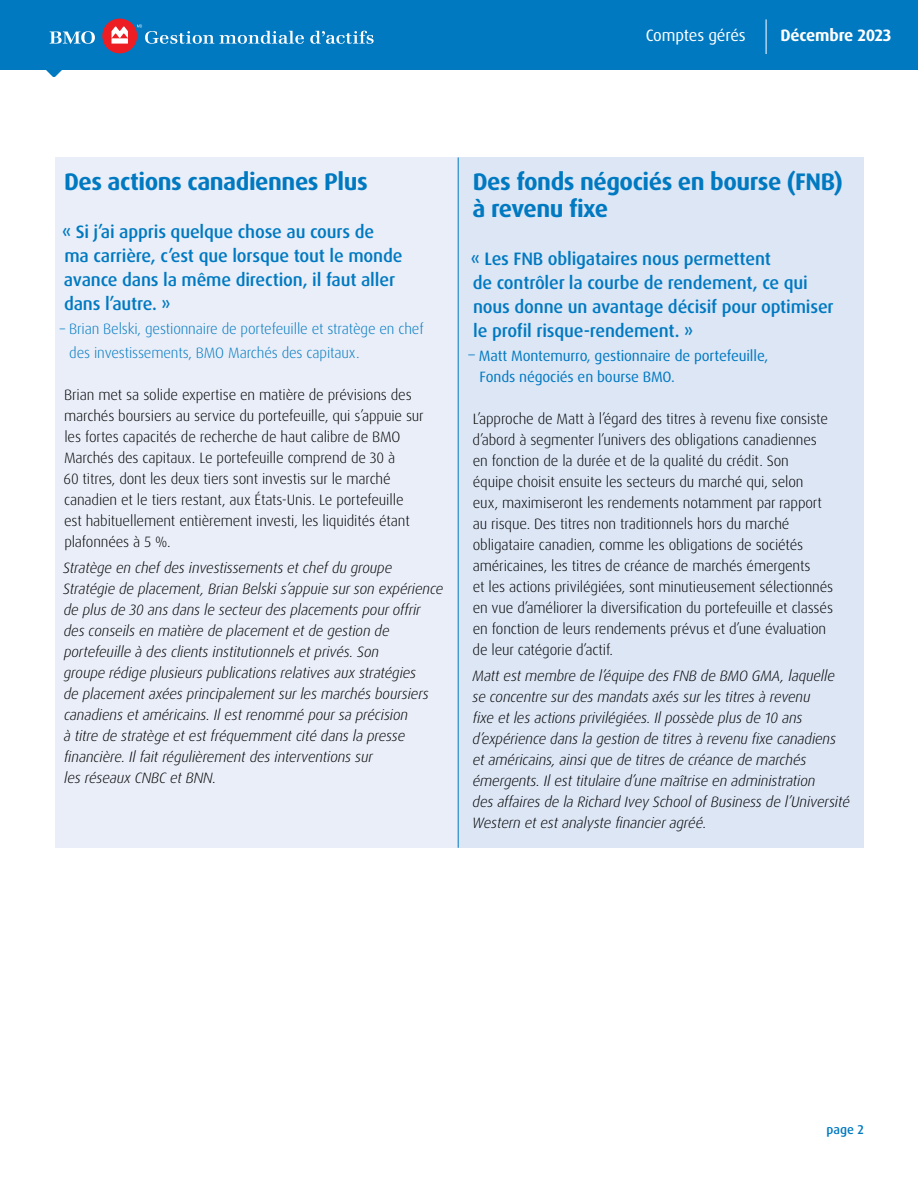
<style>
.page{position:relative;width:918px;height:1188px;background:#fff}
.page>*{position:absolute;margin:0;border:0;box-sizing:border-box;transform-origin:0 0}
.t1{font:700 24px/27px "Dax Pro";letter-spacing:-.02em;color:#0079c1}
.t2{font:500 18px/24px "Dax Pro";letter-spacing:-.01em;color:#0079c1}
.t3{font:16.5px "Dax Pro";letter-spacing:-.01em;color:#fff}
.t4{font:700 16.5px "Dax Pro";letter-spacing:-.01em;color:#fff}
.t5{font:300 15px/21px "Dax Pro";letter-spacing:-.01em;color:#000}
.t6{font:italic 300 15px/21px "Dax Pro";letter-spacing:-.01em;color:#000}
.t7{font:300 15px/24px "Dax Pro";letter-spacing:-.01em;color:#0079c1}
.t8{font:15px/21px "Dax Pro";letter-spacing:-.01em;color:#0079c1}
.t9{font:500 12.75px "Dax Pro";color:#0079c1}
.s1{font-weight:300;font-size:18px}
</style>
<div class="page">
<div style="left:55px;top:157px;width:405px;height:691px;background:#e9eef8"></div>
<div style="left:458px;top:157px;width:406px;height:691px;background:#dce6f5"></div>
<hr style="left:458px;top:157px;width:1px;height:691px;background:#0079c1">
<div style="left:0;top:0;width:918px;height:69px;background:#0079c1"></div>
<svg style="left:45px;top:69px;width:18px;height:8px"></svg>
<svg style="left:50px;top:31px;width:45px;height:13px"></svg>
<div style="left:102px;top:19px;width:35px;height:34px;background:#ed1d24;border-radius:50%"></div>
<svg style="left:112px;top:26px;width:16px;height:18px"></svg>
<svg style="left:137px;top:25px;width:167px;height:19px"></svg>
<svg style="left:310px;top:31px;width:64px;height:13px"></svg>
<hr style="left:766px;top:19px;width:1px;height:35px;background:#fff">
<p class="t3" style="left:646px;top:25px;width:101px">Comptes gérés</p>
<p class="t4" style="left:780px;top:25px;width:113px">Décembre 2023</p>
<p class="t1" style="left:64px;top:168px;width:305px">Des actions canadiennes Plus</p>
<p class="t2" style="left:62px;top:220px;width:342px">« Si j’ai appris quelque chose au cours de ma carrière, c’est que lorsque tout le monde avance dans la même direction, il faut aller dans l’autre. »</p>
<p class="t7" style="left:69px;top:317px;width:356px;text-indent:-9px">– Brian Belski, gestionnaire de portefeuille et stratège en chef des investissements, BMO Marchés des capitaux.</p>
<p class="t5" style="left:64px;top:384px;width:362px">Brian met sa solide expertise en matière de prévisions des marchés boursiers au service du portefeuille, qui s’appuie sur les fortes capacités de recherche de haut calibre de BMO Marchés des capitaux. Le portefeuille comprend de 30 à<br>60 titres, dont les deux tiers sont investis sur le marché canadien et le tiers restant, aux États-Unis. Le portefeuille est habituellement entièrement investi, les liquidités étant plafonnées à 5 %.</p>
<p class="t6" style="left:63px;top:557px;width:382px">Stratège en chef des investissements et chef du groupe Stratégie de placement, Brian Belski s’appuie sur son expérience de plus de 30 ans dans le secteur des placements pour offrir des conseils en matière de placement et de gestion de portefeuille à des clients institutionnels et privés. Son<br>groupe rédige plusieurs publications relatives aux stratégies<br>de placement axées principalement sur les marchés boursiers canadiens et américains. Il est renommé pour sa précision<br>à titre de stratège et est fréquemment cité dans la presse financière. Il fait régulièrement des interventions sur<br>les réseaux CNBC et BNN.</p>
<p class="t1" style="left:473px;top:168px;width:372px">Des fonds négociés en bourse (FNB) à revenu fixe</p>
<p class="t2" style="left:471px;top:247px;width:364px">« Les FNB obligataires nous permettent<br>de contrôler la courbe de rendement, ce qui nous donne un avantage décisif pour optimiser le profil risque-rendement. »</p>
<p class="t8" style="left:480px;top:345px;width:290px;text-indent:-11px"><span class="s1">–</span> Matt Montemurro, gestionnaire de portefeuille,<br>Fonds négociés en bourse BMO.</p>
<p class="t5" style="left:473px;top:408px;width:362px">L’approche de Matt à l’égard des titres à revenu fixe consiste d’abord à segmenter l’univers des obligations canadiennes en fonction de la durée et de la qualité du crédit. Son<br>équipe choisit ensuite les secteurs du marché qui, selon<br>eux, maximiseront les rendements notamment par rapport au risque. Des titres non traditionnels hors du marché obligataire canadien, comme les obligations de sociétés américaines, les titres de créance de marchés émergents<br>et les actions privilégiées, sont minutieusement sélectionnés en vue d’améliorer la diversification du portefeuille et classés en fonction de leurs rendements prévus et d’une évaluation de leur catégorie d’actif.</p>
<p class="t6" style="left:472px;top:665px;width:379px">Matt est membre de l’équipe des FNB de BMO GMA, laquelle se concentre sur des mandats axés sur les titres à revenu<br>fixe et les actions privilégiées. Il possède plus de 10 ans d’expérience dans la gestion de titres à revenu fixe canadiens et américains, ainsi que de titres de créance de marchés émergents. Il est titulaire d’une maîtrise en administration<br>des affaires de la Richard Ivey School of Business de l’Université Western et est analyste financier agréé.</p>
<p class="t9" style="left:827px;top:1122px;width:39px">page 2</p>
</div>
